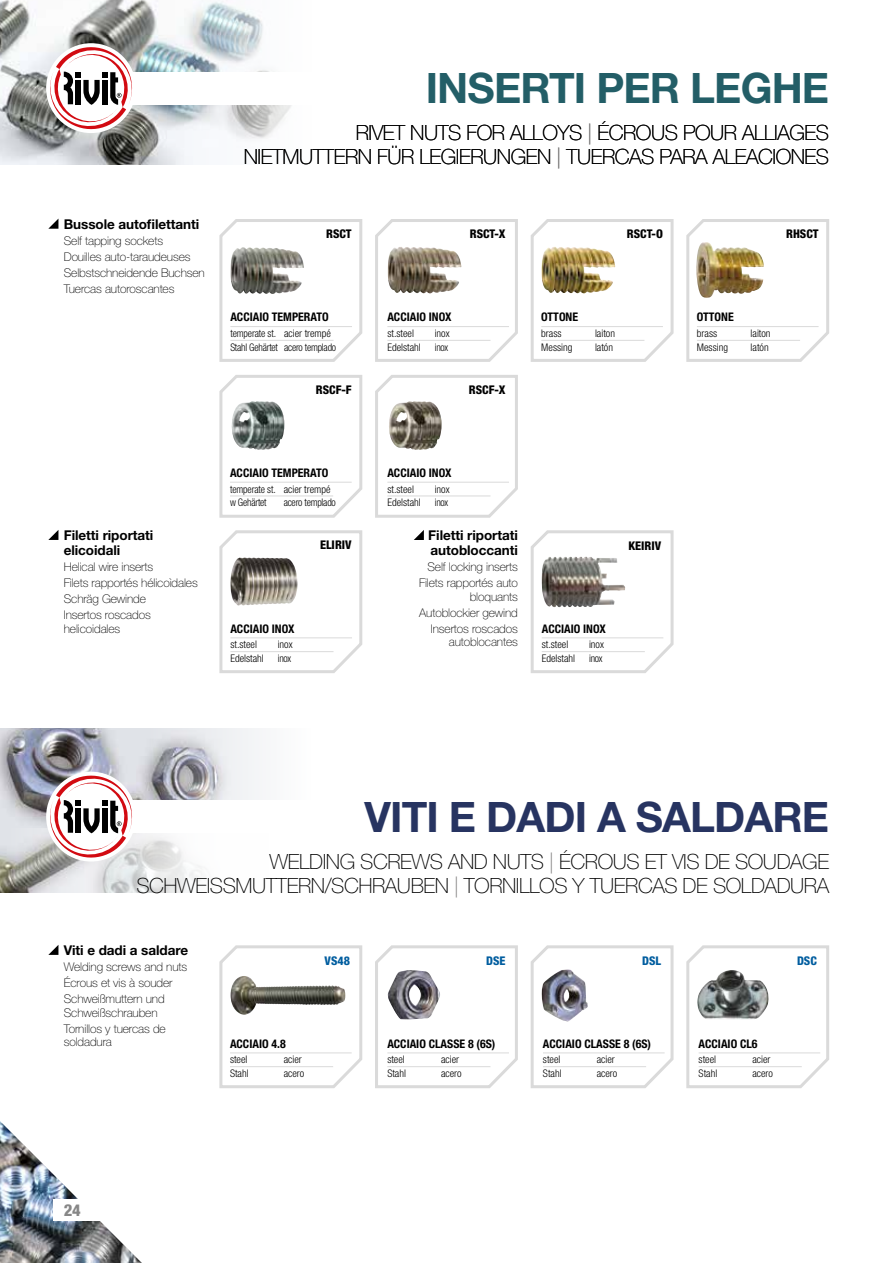
<style>
.page{position:relative;width:893px;height:1263px;background:#fff}
.page>*{position:absolute;margin:0;border:0;box-sizing:border-box;transform-origin:0 0}
.t1{font:700 42px "Helvetica Neue LT Std";letter-spacing:-.02em;color:#273461}
.t2{font:700 42px "Helvetica Neue LT Std";letter-spacing:-.02em;color:#235e67}
.t3{font:100 21px/24px "Helvetica Neue LT Std";letter-spacing:-.02em;color:#000;text-align:right}
.t4{font:800 condensed 16.5px "Helvetica Neue LT Std";color:#878787}
.t5{font:700 13.5px/15px "Helvetica Neue LT Std";letter-spacing:-.005em;color:#000}
.t6{font:100 12px/16px "Helvetica Neue LT Std";letter-spacing:-.01em;color:#000}
.t7{font:800 condensed 12px "Helvetica Neue LT Std";color:#000}
.t8{font:800 condensed 12px "Helvetica Neue LT Std";color:#005d9f}
.t9{font:700 condensed 11.85px "Helvetica Neue LT Std";color:#000}
.t10{font:300 condensed 10.5px "Helvetica Neue LT Std";color:#000}
.t11{font:300 condensed 10.5px/13.8px "Helvetica Neue LT Std";letter-spacing:-.02em;color:#000;scale:.95 1}
.t12{font:300 condensed 10.5px/13.8px "Helvetica Neue LT Std";color:#000;scale:.95 1}
.s1{color:#7c7b7b}
</style>
<div class="page">
<img style="left:0;top:0;width:292px;height:164px">
<img style="left:0;top:1121px;width:142px;height:142px">
<div style="left:53px;top:1199px;width:98px;height:21px;background:#fff"></div>
<div style="left:125px;top:72px;width:286px;height:32px;background:#fff"></div>
<svg style="left:44px;top:41px;width:94px;height:94px"></svg>
<img style="left:0;top:728px;width:259px;height:101px">
<svg style="left:0;top:829px;width:202px;height:64px"></svg>
<div style="left:125px;top:801px;width:286px;height:32px;background:#fff"></div>
<svg style="left:44px;top:770px;width:94px;height:93px"></svg>
<svg style="left:375px;top:375px;width:143px;height:143px"></svg>
<svg style="left:219px;top:375px;width:144px;height:143px"></svg>
<img style="left:231px;top:401px;width:53px;height:49px">
<img style="left:388px;top:401px;width:54px;height:49px">
<svg style="left:48px;top:219px;width:10px;height:10px"></svg>
<svg style="left:48px;top:530px;width:10px;height:10px"></svg>
<svg style="left:686px;top:219px;width:143px;height:143px"></svg>
<svg style="left:375px;top:219px;width:143px;height:143px"></svg>
<svg style="left:530px;top:219px;width:144px;height:143px"></svg>
<svg style="left:219px;top:219px;width:144px;height:143px"></svg>
<svg style="left:219px;top:530px;width:144px;height:143px"></svg>
<hr style="left:697px;top:326px;width:122px;height:1px;background:#dadada">
<hr style="left:697px;top:340px;width:103px;height:1px;background:#dadada">
<hr style="left:387px;top:326px;width:122px;height:1px;background:#dadada">
<hr style="left:387px;top:340px;width:103px;height:1px;background:#dadada">
<hr style="left:387px;top:482px;width:122px;height:1px;background:#dadada">
<hr style="left:387px;top:496px;width:103px;height:1px;background:#dadada">
<hr style="left:230px;top:638px;width:122px;height:1px;background:#dadada">
<hr style="left:230px;top:651px;width:103px;height:1px;background:#dadada">
<hr style="left:541px;top:326px;width:122px;height:1px;background:#dadada">
<hr style="left:541px;top:340px;width:103px;height:1px;background:#dadada">
<hr style="left:230px;top:326px;width:122px;height:1px;background:#dadada">
<hr style="left:230px;top:340px;width:103px;height:1px;background:#dadada">
<hr style="left:230px;top:482px;width:122px;height:1px;background:#dadada">
<hr style="left:230px;top:496px;width:103px;height:1px;background:#dadada">
<img style="left:231px;top:247px;width:73px;height:47px">
<img style="left:388px;top:247px;width:73px;height:46px">
<img style="left:542px;top:247px;width:73px;height:46px">
<img style="left:696px;top:242px;width:68px;height:56px">
<img style="left:230px;top:556px;width:68px;height:49px">
<svg style="left:414px;top:530px;width:10px;height:10px"></svg>
<svg style="left:530px;top:530px;width:144px;height:143px"></svg>
<hr style="left:542px;top:638px;width:121px;height:1px;background:#dadada">
<hr style="left:542px;top:651px;width:103px;height:1px;background:#dadada">
<img style="left:542px;top:556px;width:83px;height:51px">
<svg style="left:375px;top:945px;width:143px;height:143px"></svg>
<svg style="left:530px;top:945px;width:144px;height:143px"></svg>
<svg style="left:219px;top:945px;width:144px;height:143px"></svg>
<svg style="left:48px;top:945px;width:10px;height:10px"></svg>
<hr style="left:387px;top:1053px;width:122px;height:1px;background:#dadada">
<hr style="left:387px;top:1066px;width:103px;height:1px;background:#dadada">
<hr style="left:543px;top:1053px;width:122px;height:1px;background:#dadada">
<hr style="left:543px;top:1066px;width:103px;height:1px;background:#dadada">
<hr style="left:230px;top:1053px;width:122px;height:1px;background:#dadada">
<hr style="left:230px;top:1066px;width:103px;height:1px;background:#dadada">
<img style="left:230px;top:976px;width:115px;height:39px">
<img style="left:388px;top:970px;width:52px;height:49px">
<img style="left:542px;top:969px;width:46px;height:53px">
<svg style="left:686px;top:945px;width:143px;height:143px"></svg>
<hr style="left:699px;top:1053px;width:121px;height:1px;background:#dadada">
<hr style="left:699px;top:1066px;width:103px;height:1px;background:#dadada">
<img style="left:697px;top:970px;width:72px;height:49px">
<p class="t5" style="left:64px;top:216px;width:137px">Bussole autofilettanti</p>
<p class="t6" style="left:64px;top:232px;width:143px">Self tapping sockets<br>Douilles auto-taraudeuses<br>Selbstschneidende Buchsen<br>Tuercas autoroscantes</p>
<h1 class="t2" style="left:426px;top:62px;width:405px">INSERTI PER LEGHE</h1>
<h2 class="t3" style="left:244px;top:121px;width:587px">RIVET NUTS FOR ALLOYS <span class="s1">|</span> ÉCROUS POUR ALLIAGES<br>NIETMUTTERN FÜR LEGIERUNGEN <span class="s1">|</span> TUERCAS PARA ALEACIONES</h2>
<p class="t7" style="left:326px;top:226px;width:27px">RSCT</p>
<p class="t7" style="left:470px;top:226px;width:37px">RSCT-X</p>
<p class="t7" style="left:627px;top:226px;width:37px">RSCT-O</p>
<p class="t7" style="left:786px;top:226px;width:34px">RHSCT</p>
<p class="t9" style="left:230px;top:310px;width:100px">ACCIAIO TEMPERATO</p>
<p class="t11" style="left:230px;top:326px;width:113px">temperate st. acier trempé<br>Stahl Gehärtet acero templado</p>
<p class="t9" style="left:387px;top:310px;width:66px">ACCIAIO INOX</p>
<p class="t10" style="left:387px;top:327px;width:28px">st.steel</p>
<p class="t10" style="left:435px;top:327px;width:16px">inox</p>
<p class="t10" style="left:387px;top:341px;width:35px">Edelstahl</p>
<p class="t12" style="left:435px;top:340px;width:16px">inox</p>
<p class="t7" style="left:316px;top:382px;width:37px">RSCF-F</p>
<p class="t7" style="left:469px;top:382px;width:38px">RSCF-X</p>
<p class="t9" style="left:541px;top:310px;width:38px">OTTONE</p>
<p class="t10" style="left:541px;top:327px;width:22px">brass</p>
<p class="t10" style="left:595px;top:327px;width:22px">laiton</p>
<p class="t10" style="left:541px;top:341px;width:33px">Messing</p>
<p class="t10" style="left:595px;top:341px;width:20px">latón</p>
<p class="t9" style="left:697px;top:310px;width:38px">OTTONE</p>
<p class="t10" style="left:697px;top:327px;width:22px">brass</p>
<p class="t10" style="left:751px;top:327px;width:22px">laiton</p>
<p class="t10" style="left:697px;top:341px;width:33px">Messing</p>
<p class="t10" style="left:751px;top:341px;width:20px">latón</p>
<p class="t5" style="left:64px;top:527px;width:91px">Filetti riportati elicoidali</p>
<p class="t6" style="left:64px;top:559px;width:136px">Helical wire inserts<br>Fìlets rapportés hélicoìdales<br>Schräg Gewinde<br>Insertos roscados</p>
<p class="t6" style="left:64px;top:620px;width:58px">helicoidales</p>
<p class="t9" style="left:230px;top:466px;width:100px">ACCIAIO TEMPERATO</p>
<p class="t12" style="left:230px;top:482px;width:107px">temperate st. acier trempé w Gehärtet</p>
<p class="t11" style="left:284px;top:496px;width:56px">acero templado</p>
<p class="t7" style="left:320px;top:538px;width:33px">ELIRIV</p>
<p class="t9" style="left:230px;top:621px;width:66px">ACCIAIO INOX</p>
<p class="t10" style="left:230px;top:638px;width:28px">st.steel</p>
<p class="t10" style="left:278px;top:638px;width:16px">inox</p>
<p class="t10" style="left:230px;top:652px;width:35px">Edelstahl</p>
<p class="t12" style="left:278px;top:651px;width:16px">inox</p>
<p class="t9" style="left:387px;top:466px;width:66px">ACCIAIO INOX</p>
<p class="t10" style="left:387px;top:483px;width:28px">st.steel</p>
<p class="t10" style="left:435px;top:483px;width:16px">inox</p>
<p class="t10" style="left:387px;top:497px;width:35px">Edelstahl</p>
<p class="t12" style="left:435px;top:496px;width:16px">inox</p>
<p class="t5" style="left:428px;top:527px;width:91px">Filetti riportati autobloccanti</p>
<p class="t6" style="left:419px;top:559px;width:100px;text-align:right">Self locking inserts<br>Filets rapportés auto</p>
<p class="t6" style="left:419px;top:588px;width:100px;text-align:right">bloquants<br>Autoblockier gewind<br>Insertos roscados</p>
<p class="t6" style="left:449px;top:634px;width:71px">autoblocantes</p>
<p class="t7" style="left:628px;top:538px;width:34px">KEIRIV</p>
<p class="t9" style="left:542px;top:621px;width:66px">ACCIAIO INOX</p>
<p class="t10" style="left:542px;top:638px;width:28px">st.steel</p>
<p class="t10" style="left:589px;top:638px;width:16px">inox</p>
<p class="t10" style="left:542px;top:652px;width:35px">Edelstahl</p>
<p class="t12" style="left:589px;top:651px;width:16px">inox</p>
<h1 class="t1" style="left:365px;top:791px;width:466px">VITI E DADI A SALDARE</h1>
<h2 class="t3" style="left:136px;top:849px;width:694px">WELDING SCREWS AND NUTS <span class="s1">|</span> ÉCROUS ET VIS DE SOUDAGE<br>SCHWEISSMUTTERN/SCHRAUBEN <span class="s1">|</span> TORNILLOS Y TUERCAS DE SOLDADURA</h2>
<p class="t5" style="left:64px;top:942px;width:126px">Viti e dadi a saldare</p>
<p class="t6" style="left:64px;top:959px;width:125px">Welding screws and nuts<br>Écrous et vis à souder<br>Schweißmuttern und</p>
<p class="t6" style="left:64px;top:1004px;width:104px">Schweißschrauben<br>Tornillos y tuercas de</p>
<p class="t6" style="left:64px;top:1034px;width:50px">soldadura</p>
<p class="t9" style="left:387px;top:1036px;width:110px">ACCIAIO CLASSE 8 (6S)</p>
<p class="t10" style="left:387px;top:1053px;width:19px">steel</p>
<p class="t10" style="left:441px;top:1053px;width:20px">acier</p>
<p class="t10" style="left:387px;top:1067px;width:20px">Stahl</p>
<p class="t10" style="left:441px;top:1067px;width:22px">acero</p>
<p class="t8" style="left:325px;top:953px;width:27px">VS48</p>
<p class="t8" style="left:486px;top:953px;width:21px">DSE</p>
<p class="t8" style="left:642px;top:953px;width:20px">DSL</p>
<p class="t9" style="left:230px;top:1036px;width:57px">ACCIAIO 4.8</p>
<p class="t10" style="left:230px;top:1053px;width:19px">steel</p>
<p class="t10" style="left:284px;top:1053px;width:20px">acier</p>
<p class="t10" style="left:230px;top:1067px;width:20px">Stahl</p>
<p class="t10" style="left:284px;top:1067px;width:22px">acero</p>
<p class="t9" style="left:543px;top:1036px;width:110px">ACCIAIO CLASSE 8 (6S)</p>
<p class="t10" style="left:543px;top:1053px;width:19px">steel</p>
<p class="t10" style="left:597px;top:1053px;width:20px">acier</p>
<p class="t10" style="left:543px;top:1067px;width:20px">Stahl</p>
<p class="t10" style="left:597px;top:1067px;width:22px">acero</p>
<p class="t8" style="left:797px;top:953px;width:21px">DSC</p>
<p class="t9" style="left:699px;top:1036px;width:60px">ACCIAIO CL6</p>
<p class="t10" style="left:699px;top:1053px;width:19px">steel</p>
<p class="t10" style="left:752px;top:1053px;width:20px">acier</p>
<p class="t10" style="left:699px;top:1067px;width:20px">Stahl</p>
<p class="t10" style="left:752px;top:1067px;width:22px">acero</p>
<h3 class="t4" style="left:64px;top:1199px;width:19px">24</h3>
</div>
